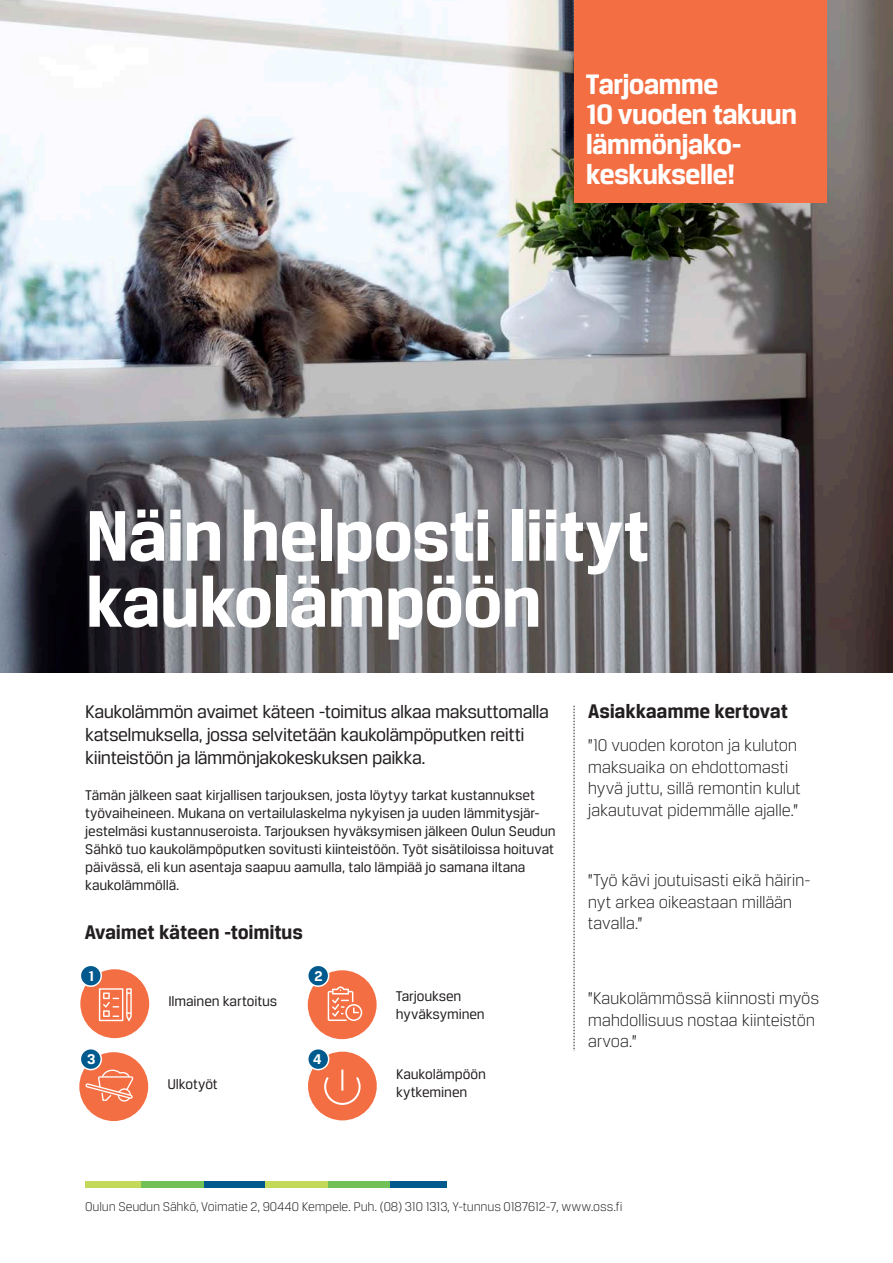
<style>
.page{position:relative;width:893px;height:1263px;background:#fff}
.page>*{position:absolute;margin:0;border:0;box-sizing:border-box;transform-origin:0 0}
.t1{font:700 76.2px/66px "Breuer Text";letter-spacing:-.02em;color:#fff}
.t2{font:700 30px/30px "Breuer Text";letter-spacing:-.03em;color:#fff}
.t3{font:700 21px "Breuer Text";letter-spacing:-.01em;color:#231f20}
.t4{font:19.5px/23.4px "Breuer Text";letter-spacing:-.025em;color:#231f20}
.t5{font:300 18px/21.6px "Breuer Text";letter-spacing:-.015em;color:#231f20}
.t6{font:15px/18px "Breuer Text";letter-spacing:-.01em;color:#231f20}
.t7{font:700 15px "Breuer Text";color:#fff}
.t8{font:300 13.5px "Breuer Text";letter-spacing:-.01em;color:#231f20}
</style>
<div class="page">
<img style="left:0;top:0;width:893px;height:673px">
<div style="left:203px;top:1181px;width:62px;height:7px;background:#005a8e"></div>
<div style="left:141px;top:1181px;width:62px;height:7px;background:#73c056"></div>
<div style="left:85px;top:1181px;width:56px;height:7px;background:#c2d959"></div>
<div style="left:390px;top:1181px;width:57px;height:7px;background:#005a8e"></div>
<div style="left:328px;top:1181px;width:62px;height:7px;background:#73c056"></div>
<div style="left:265px;top:1181px;width:63px;height:7px;background:#c2d959"></div>
<div style="left:574px;top:0;width:252px;height:202px;background:#f36f43"></div>
<div style="left:80px;top:969px;width:69px;height:69px;background:#f36f43;border-radius:50%"></div>
<div style="left:308px;top:970px;width:69px;height:69px;background:#f36f43;border-radius:50%"></div>
<div style="left:79px;top:1052px;width:69px;height:69px;background:#f36f43;border-radius:50%"></div>
<div style="left:80px;top:1049px;width:21px;height:20px;background:#005a8e;border-radius:50%"></div>
<div style="left:80px;top:1048px;width:22px;height:22px;border:2px solid #fff;border-radius:50%"></div>
<svg style="left:99px;top:988px;width:33px;height:33px"></svg>
<svg style="left:328px;top:986px;width:34px;height:35px"></svg>
<svg style="left:85px;top:1069px;width:49px;height:33px"></svg>
<div style="left:308px;top:1052px;width:69px;height:68px;background:#f36f43;border-radius:50%"></div>
<svg style="left:324px;top:1075px;width:37px;height:30px"></svg>
<hr style="left:341px;top:1069px;width:2px;height:21px;background:#fff">
<div style="left:80px;top:965px;width:21px;height:21px;background:#005a8e;border-radius:50%"></div>
<div style="left:80px;top:964px;width:22px;height:23px;border:2px solid #fff;border-radius:50%"></div>
<div style="left:308px;top:1049px;width:21px;height:20px;background:#005a8e;border-radius:50%"></div>
<div style="left:307px;top:1048px;width:22px;height:22px;border:2px solid #fff;border-radius:50%"></div>
<div style="left:308px;top:965px;width:21px;height:21px;background:#005a8e;border-radius:50%"></div>
<div style="left:307px;top:964px;width:22px;height:23px;border:2px solid #fff;border-radius:50%"></div>
<svg style="left:574px;top:706px;width:1px;height:345px"></svg>
<h2 class="t2" style="left:586px;top:69px;width:213px">Tarjoamme<br>10 vuoden takuun lämmönjako&shy;keskukselle!</h2>
<h1 class="t1" style="left:85px;top:501px;width:566px">Näin helposti liityt kaukolämpöön</h1>
<h3 class="t4" style="left:85px;top:699px;width:465px">Kaukolämmön avaimet käteen -toimitus alkaa maksuttomalla katselmuksella, jossa selvitetään kaukolämpöputken reitti kiinteistöön ja lämmönjakokeskuksen paikka.</h3>
<p class="t6" style="left:85px;top:786px;width:472px">Tämän jälkeen saat kirjallisen tarjouksen, josta löytyy tarkat kustannukset työvaiheineen. Mukana on vertailulaskelma nykyisen ja uuden lämmitysjär&shy;jestelmäsi kustannuseroista. Tarjouksen hyväksymisen jälkeen Oulun Seudun Sähkö tuo kaukolämpöputken sovitusti kiinteistöön. Työt sisätiloissa hoituvat päivässä, eli kun asentaja saapuu aamulla, talo lämpiää jo samana iltana kaukolämmöllä.</p>
<h3 class="t3" style="left:85px;top:920px;width:220px">Avaimet käteen -toimitus</h3>
<p class="t7" style="left:89px;top:967px;width:7px">1</p>
<p class="t6" style="left:168px;top:992px;width:110px">Ilmainen kartoitus</p>
<p class="t7" style="left:314px;top:967px;width:10px">2</p>
<p class="t7" style="left:87px;top:1051px;width:10px">3</p>
<p class="t6" style="left:167px;top:1075px;width:52px">Ulkotyöt</p>
<p class="t7" style="left:313px;top:1051px;width:10px">4</p>
<p class="t6" style="left:396px;top:987px;width:91px">Tarjouksen hyväksyminen</p>
<p class="t6" style="left:396px;top:1065px;width:91px">Kaukolämpöön kytkeminen</p>
<h3 class="t3" style="left:588px;top:699px;width:201px">Asiakkaamme kertovat</h3>
<p class="t5" style="left:588px;top:734px;width:215px">”10 vuoden koroton ja kuluton maksuaika on ehdottomasti hyvä juttu, sillä remontin kulut jakautuvat pidemmälle ajalle.”</p>
<p class="t5" style="left:588px;top:869px;width:224px">”Työ kävi joutuisasti eikä häirin&shy;nyt arkea oikeastaan millään tavalla.”</p>
<p class="t5" style="left:588px;top:987px;width:233px">”Kaukolämmössä kiinnosti myös mahdollisuus nostaa kiinteistön arvoa.”</p>
<p class="t8" style="left:85px;top:1199px;width:539px">Oulun Seudun Sähkö, Voimatie 2, 90440 Kempele. Puh. (08) 310 1313, Y-tunnus 0187612-7, www.oss.fi</p>
</div>
